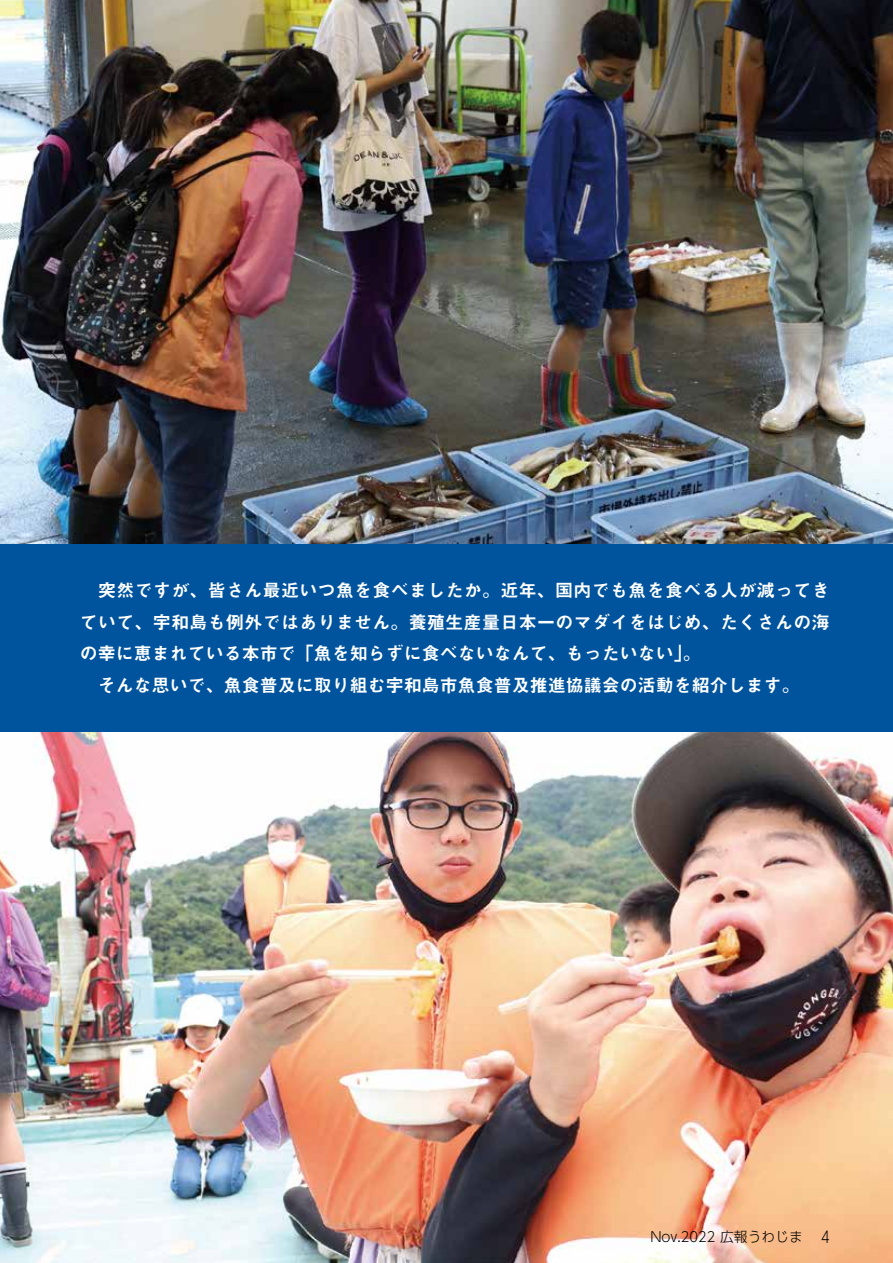
<style>
.page{position:relative;width:893px;height:1263px;background:#fff}
.page>*{position:absolute;margin:0;border:0;box-sizing:border-box;transform-origin:0 0}
.t1{font:18px/31.5px "Midashi Go Pr 6 N MB31";letter-spacing:.02em;color:#fff}
.t2{font:300 15.9px "UD Shin Go Pr 6 N";color:#000;scale:.83 1}
.t3{font:300 13.8px "UD Shin Go Pr 6 N";color:#000}
</style>
<div class="page">
<div style="left:0;top:543px;width:893px;height:189px;background:#00549e"></div>
<img style="left:0;top:0;width:893px;height:543px">
<img style="left:0;top:732px;width:893px;height:531px">
<p class="t1" style="left:80px;top:574px;width:751px;text-indent:18px">突然ですが、皆さん最近いつ魚を食べましたか。近年、国内でも魚を食べる人が減ってきていて、宇和島も例外ではありません。養殖生産量日本一のマダイをはじめ、たくさんの海の幸に恵まれている本市で「魚を知らずに食べないなんて、もったいない。「<br>　そんな思いで、魚食普及に取り組む宇和島市魚食普及推進協議会の活動を紹介します。</p>
<p class="t3" style="left:650px;top:1225px;width:154px">Nov.2022 広報うわじま</p>
<p class="t2" style="left:821px;top:1224px;width:12px">4</p>
</div>
